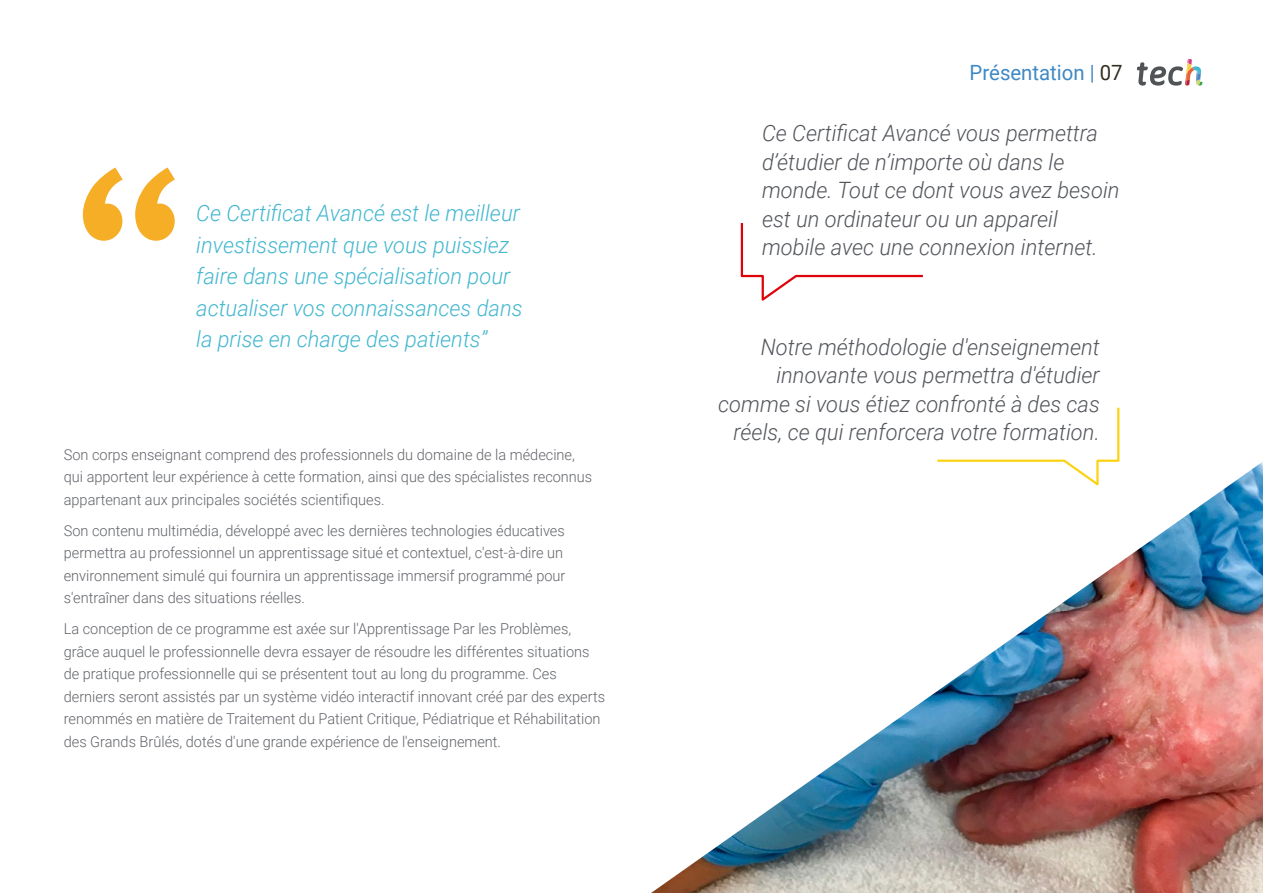
<style>
.page{position:relative;width:1263px;height:893px;background:#fff}
.page>*{position:absolute;margin:0;border:0;box-sizing:border-box;transform-origin:0 0}
.t1{font:italic 300 22.5px/28.5px "Roboto";color:#52555b}
.t2{font:italic 300 22.5px/31.5px "Roboto";color:#43b7cf}
.t3{font:21px "Roboto";color:#4089c5}
.t4{font:300 15px/22.5px "Roboto";color:#61646a}
.s1{color:#312e20}
</style>
<div class="page">
<svg style="left:83px;top:167px;width:92px;height:74px"></svg>
<img style="left:651px;top:462px;width:612px;height:431px">
<svg style="left:740px;top:223px;width:183px;height:78px"></svg>
<svg style="left:935px;top:407px;width:185px;height:82px"></svg>
<svg style="left:1137px;top:59px;width:65px;height:27px"></svg>
<h1 class="t2" style="left:196px;top:196px;width:328px">Ce Certificat Avancé est le meilleur investissement que vous puissiez faire dans une spécialisation pour actualiser vos connaissances dans la prise en charge des patients’’</h1>
<p class="t4" style="left:64px;top:443px;width:530px">Son corps enseignant comprend des professionnels du domaine de la médecine, qui apportent leur expérience à cette formation, ainsi que des spécialistes reconnus appartenant aux principales sociétés scientifiques.</p>
<p class="t4" style="left:64px;top:519px;width:503px">Son contenu multimédia, développé avec les dernières technologies éducatives permettra au professionnel un apprentissage situé et contextuel, c'est-à-dire un environnement simulé qui fournira un apprentissage immersif programmé pour s'entraîner dans des situations réelles.</p>
<p class="t4" style="left:64px;top:617px;width:543px">La conception de ce programme est axée sur l'Apprentissage Par les Problèmes, grâce auquel le professionnelle devra essayer de résoudre les différentes situations de pratique professionnelle qui se présentent tout au long du programme. Ces derniers seront assistés par un système vidéo interactif innovant créé par des experts renommés en matière de Traitement du Patient Critique, Pédiatrique et Réhabilitation des Grands Brûlés, dotés d'une grande expérience de l'enseignement.</p>
<h2 class="t3" style="left:970px;top:57px;width:155px">Présentation | <span class="s1">07</span></h2>
<h1 class="t1" style="left:762px;top:118px;width:359px">Ce Certificat Avancé vous permettra d’étudier de n’importe où dans le monde. Tout ce dont vous avez besoin est un ordinateur ou un appareil mobile avec une connexion internet.</h1>
<h1 class="t1" style="left:718px;top:332px;width:383px;text-align:right">Notre méthodologie d'enseignement innovante vous permettra d'étudier comme si vous étiez confronté à des cas réels, ce qui renforcera votre formation.</h1>
</div>
